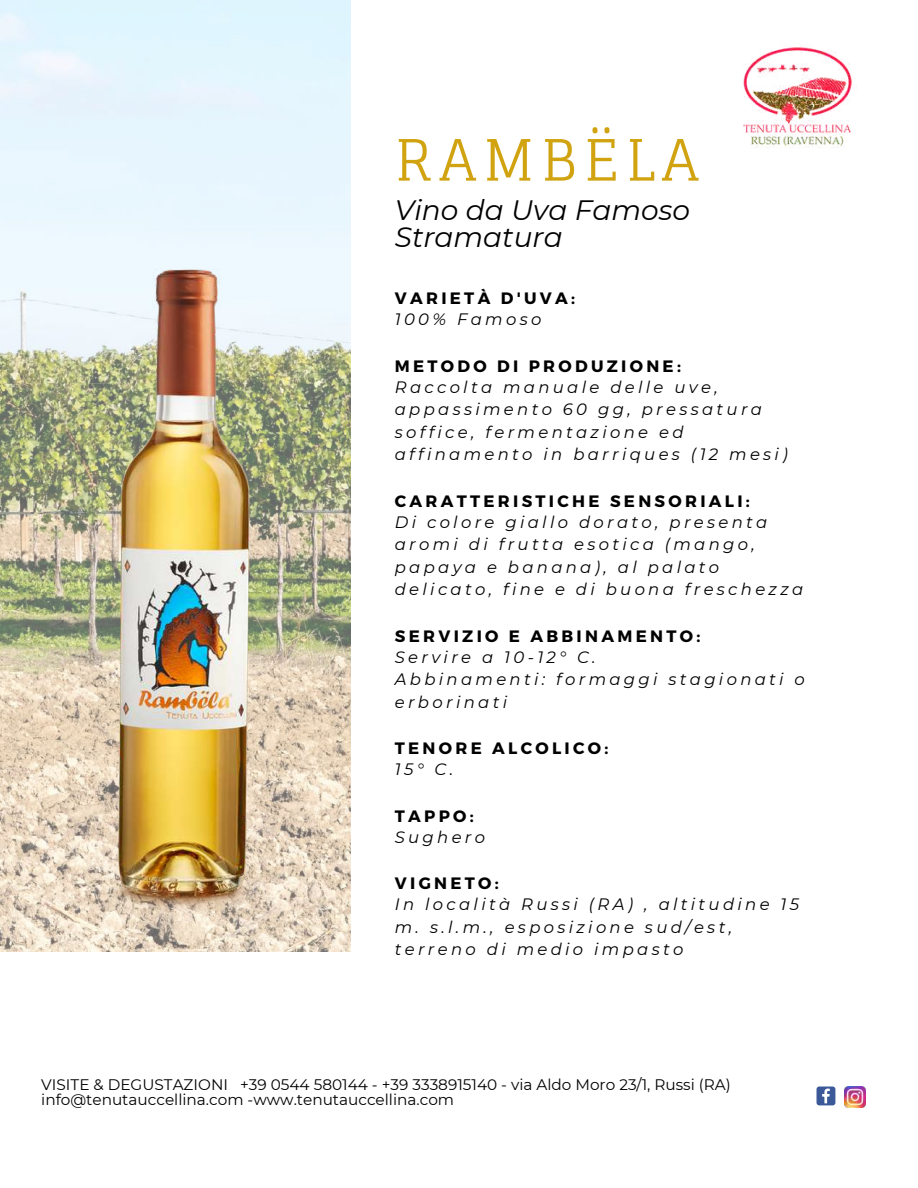
<style>
.page{position:relative;width:918px;height:1188px;background:#fff}
.page>*{position:absolute;margin:0;border:0;box-sizing:border-box;transform-origin:0 0}
.t1{font:57px "Glegoo";letter-spacing:.12em;color:#d1a310}
.t2{font:italic 28.05px/27px "Montserrat";color:#000}
.t3{font:italic 16.5px/22.5px "Montserrat";letter-spacing:.2em;color:#000}
.t4{font:700 16.5px "Montserrat";letter-spacing:.2em;color:#000}
.t5{font:15.3px/14.7px "Montserrat";color:#000}
</style>
<div class="page">
<svg style="left:817px;top:1087px;width:18px;height:18px"></svg>
<img style="left:844px;top:1087px;width:21px;height:21px">
<img style="left:0;top:105px;width:351px;height:847px">
<img style="left:743px;top:47px;width:109px;height:101px">
<h1 class="t1" style="left:395px;top:128px;width:306px">RAMBËLA</h1>
<h2 class="t2" style="left:395px;top:196px;width:297px">Vino da Uva Famoso<br>Stramatura</h2>
<p class="t4" style="left:395px;top:287px;width:182px">VARIETÀ D'UVA:</p>
<p class="t3" style="left:395px;top:308px;width:148px">100% Famoso</p>
<p class="t4" style="left:395px;top:355px;width:288px">METODO DI PRODUZIONE:</p>
<p class="t3" style="left:395px;top:376px;width:394px">Raccolta manuale delle uve, appassimento 60 gg, pressatura soffice, fermentazione ed affinamento in barriques (12 mesi)</p>
<p class="t4" style="left:395px;top:490px;width:357px">CARATTERISTICHE SENSORIALI:</p>
<p class="t3" style="left:395px;top:511px;width:410px">Di colore giallo dorato, presenta aromi di frutta esotica (mango, papaya e banana), al palato delicato, fine e di buona freschezza</p>
<p class="t4" style="left:395px;top:625px;width:307px">SERVIZIO E ABBINAMENTO:</p>
<p class="t3" style="left:395px;top:646px;width:412px">Servire a 10-12° C.<br>Abbinamenti: formaggi stagionati o erborinati</p>
<p class="t4" style="left:395px;top:737px;width:215px">TENORE ALCOLICO:</p>
<p class="t3" style="left:395px;top:758px;width:60px">15° C.</p>
<p class="t4" style="left:395px;top:805px;width:80px">TAPPO:</p>
<p class="t3" style="left:395px;top:826px;width:92px">Sughero</p>
<p class="t4" style="left:395px;top:872px;width:105px">VIGNETO:</p>
<p class="t3" style="left:395px;top:893px;width:406px">In località Russi (RA) , altitudine 15 m. s.l.m., esposizione sud/est, terreno di medio impasto</p>
<p class="t5" style="left:41px;top:1077px;width:691px">VISITE &amp; DEGUSTAZIONI +39 0544 580144 - +39 3338915140 - via Aldo Moro 23/1, Russi (RA) info@tenutauccellina.com -www.tenutauccellina.com</p>
</div>
